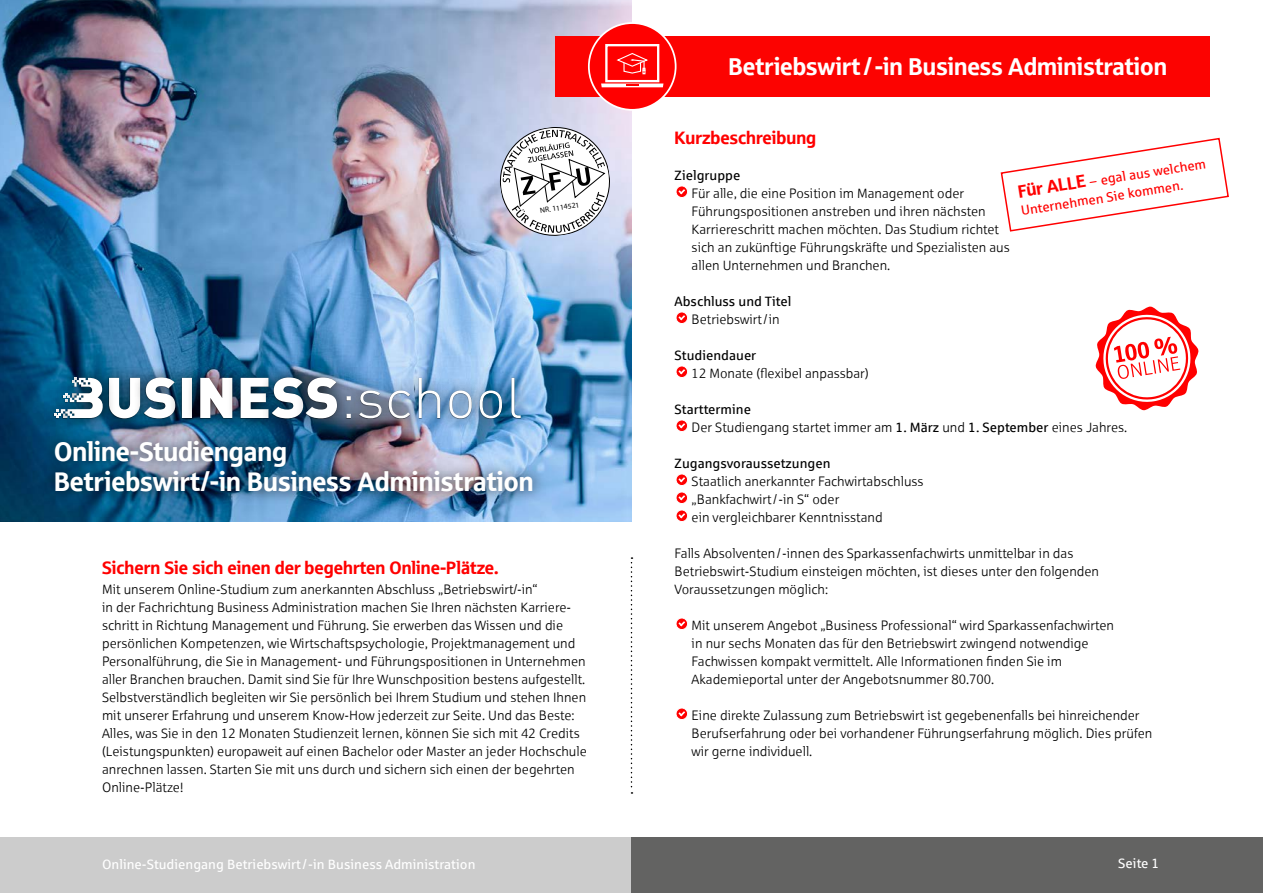
<style>
.page{position:relative;width:1263px;height:893px;background:#fff}
.page>*{position:absolute;margin:0;border:0;box-sizing:border-box;transform-origin:0 0}
.t1{font:27px/30px "Sparkasse Head";color:#fff}
.t2{font:24.3px "Sparkasse Head";color:#fff}
.t3{font:18px "Sparkasse Head";color:#f00}
.t4{font:13.5px/18px "Sparkasse Lt";color:#000}
.t5{font:13.5px "Sparkasse Rg";color:#000}
.t6{font:13.5px "Sparkasse Rg";color:#fff}
.t7{font:13.5px "Sparkasse Rg";color:#f00}
.t8{font:7.5px "Myriad Pro";color:#000}
.s1{font-family:"Sparkasse Rg"}
.s2{font-family:"Sparkasse Head";font-size:18px}
</style>
<div class="page">
<div style="left:0;top:838px;width:1263px;height:55px;background:#ccc"></div>
<div style="left:631px;top:838px;width:632px;height:55px;background:#636362"></div>
<svg style="left:631px;top:557px;width:1px;height:237px"></svg>
<img style="left:0;top:0;width:631px;height:522px">
<div style="left:555px;top:36px;width:654px;height:61px;background:#fc0301"></div>
<div style="left:589px;top:23px;width:87px;height:87px;background:#f00;border-radius:50%"></div>
<div style="left:588px;top:22px;width:88px;height:89px;border:2px solid #fff;border-radius:50%"></div>
<div style="left:605px;top:44px;width:54px;height:38px;border:2px solid #fff"></div>
<svg style="left:616px;top:53px;width:32px;height:21px"></svg>
<svg style="left:601px;top:84px;width:62px;height:3px"></svg>
<div style="left:41px;top:427px;width:505px;height:78px;background:#000;opacity:.75"></div>
<svg style="left:676px;top:186px;width:12px;height:12px"></svg>
<svg style="left:676px;top:312px;width:12px;height:12px"></svg>
<svg style="left:676px;top:366px;width:12px;height:12px"></svg>
<svg style="left:676px;top:420px;width:12px;height:12px"></svg>
<svg style="left:676px;top:474px;width:12px;height:48px"></svg>
<svg style="left:676px;top:618px;width:12px;height:12px"></svg>
<svg style="left:676px;top:708px;width:12px;height:12px"></svg>
<svg style="left:1095px;top:306px;width:104px;height:105px"></svg>
<svg style="left:1000px;top:137px;width:229px;height:95px"></svg>
<div style="left:95px;top:364px;width:59px;height:68px;background:#000;opacity:.75"></div>
<div style="left:132px;top:364px;width:57px;height:68px;background:#000;opacity:.75"></div>
<svg style="left:116px;top:377px;width:51px;height:41px"></svg>
<div style="left:167px;top:364px;width:39px;height:68px;background:#000;opacity:.75"></div>
<svg style="left:182px;top:378px;width:4px;height:40px"></svg>
<div style="left:186px;top:364px;width:60px;height:68px;background:#000;opacity:.75"></div>
<svg style="left:200px;top:378px;width:26px;height:40px"></svg>
<div style="left:226px;top:363px;width:56px;height:69px;background:#000;opacity:.75"></div>
<div style="left:259px;top:364px;width:58px;height:68px;background:#000;opacity:.75"></div>
<div style="left:293px;top:364px;width:58px;height:68px;background:#000;opacity:.75"></div>
<svg style="left:241px;top:377px;width:96px;height:41px"></svg>
<div style="left:334px;top:383px;width:30px;height:49px;background:#000;opacity:.75"></div>
<div style="left:347px;top:377px;width:48px;height:55px;background:#000;opacity:.75"></div>
<svg style="left:359px;top:390px;width:16px;height:28px"></svg>
<div style="left:375px;top:377px;width:48px;height:55px;background:#000;opacity:.75"></div>
<svg style="left:389px;top:390px;width:15px;height:28px"></svg>
<div style="left:404px;top:365px;width:50px;height:66px;background:#000;opacity:.75"></div>
<svg style="left:419px;top:378px;width:17px;height:40px"></svg>
<div style="left:436px;top:377px;width:49px;height:55px;background:#000;opacity:.75"></div>
<svg style="left:449px;top:390px;width:17px;height:28px"></svg>
<div style="left:466px;top:377px;width:50px;height:55px;background:#000;opacity:.75"></div>
<svg style="left:480px;top:390px;width:17px;height:28px"></svg>
<div style="left:497px;top:365px;width:37px;height:66px;background:#000;opacity:.75"></div>
<svg style="left:511px;top:378px;width:10px;height:40px"></svg>
<div style="left:43px;top:396px;width:28px;height:28px;background:#006394"></div>
<div style="left:50px;top:383px;width:28px;height:28px;background:#006496"></div>
<div style="left:41px;top:401px;width:28px;height:28px;background:#000;opacity:.75"></div>
<div style="left:52px;top:363px;width:64px;height:69px;background:#000;opacity:.75"></div>
<div style="left:43px;top:403px;width:28px;height:28px;background:#004f7e"></div>
<div style="left:48px;top:396px;width:30px;height:30px;background:#000;opacity:.75"></div>
<div style="left:46px;top:401px;width:28px;height:28px;background:#000;opacity:.75"></div>
<svg style="left:54px;top:378px;width:49px;height:40px"></svg>
<svg style="left:492px;top:119px;width:126px;height:125px"></svg>
<p class="t8" style="left:539px;top:206px;width:41px;rotate:-9deg">NR. 1114521</p>
<h1 class="t1" style="left:54px;top:436px;width:481px">Online-Studiengang<br>Betriebswirt/-in Business Administration</h1>
<h3 class="t3" style="left:102px;top:556px;width:398px">Sichern Sie sich einen der begehrten Online-Plätze.</h3>
<p class="t4" style="left:102px;top:580px;width:486px">Mit unserem Online-Studium zum anerkannten Abschluss „Betriebswirt/-in“<br>in der Fachrichtung Business Administration machen Sie Ihren nächsten Karriere&shy;schritt in Richtung Management und Führung. Sie erwerben das Wissen und die persönlichen Kompetenzen, wie Wirtschaftspsychologie, Projektmanagement und Personalführung, die Sie in Management- und Führungspositionen in Unternehmen aller Branchen brauchen. Damit sind Sie für Ihre Wunschposition bestens aufgestellt.<br>Selbstverständlich begleiten wir Sie persönlich bei Ihrem Studium und stehen Ihnen mit unserer Erfahrung und unserem Know-How jederzeit zur Seite. Und das Beste:<br>Alles, was Sie in den 12 Monaten Studienzeit lernen, können Sie sich mit 42 Credits (Leistungspunkten) europaweit auf einen Bachelor oder Master an jeder Hochschule anrechnen lassen. Starten Sie mit uns durch und sichern sich einen der begehrten Online-Plätze!</p>
<h2 class="t2" style="left:728px;top:50px;width:440px">Betriebswirt/-in Business Administration</h2>
<h3 class="t3" style="left:675px;top:126px;width:143px">Kurzbeschreibung</h3>
<p class="t5" style="left:675px;top:167px;width:67px">Zielgruppe</p>
<p class="t4" style="left:692px;top:184px;width:320px">Für alle, die eine Position im Management oder Führungspositionen anstreben und ihren nächsten Karriereschritt machen möchten. Das Studium richtet sich an zukünftige Führungskräfte und Spezialisten aus allen Unternehmen und Branchen.</p>
<p class="t5" style="left:675px;top:293px;width:118px">Abschluss und Titel</p>
<p class="t4" style="left:692px;top:310px;width:90px">Betriebswirt/in</p>
<p class="t5" style="left:675px;top:347px;width:83px">Studiendauer</p>
<p class="t4" style="left:692px;top:364px;width:179px">12 Monate (flexibel anpassbar)</p>
<p class="t5" style="left:675px;top:401px;width:78px">Starttermine</p>
<p class="t4" style="left:692px;top:418px;width:437px">Der Studiengang startet immer am <span class="s1">1. März</span> und <span class="s1">1. September</span> eines Jahres.</p>
<p class="t5" style="left:675px;top:455px;width:157px">Zugangsvoraussetzungen</p>
<p class="t4" style="left:692px;top:472px;width:234px">Staatlich anerkannter Fachwirtabschluss „Bankfachwirt/-in S“ oder<br>ein vergleichbarer Kenntnisstand</p>
<p class="t4" style="left:675px;top:544px;width:426px">Falls Absolventen/-innen des Sparkassenfachwirts unmittelbar in das<br>Betriebswirt-Studium einsteigen möchten, ist dieses unter den folgenden<br>Voraussetzungen möglich:</p>
<p class="t4" style="left:692px;top:616px;width:424px">Mit unserem Angebot „Business Professional“ wird Sparkassenfachwirten in nur sechs Monaten das für den Betriebswirt zwingend notwendige Fachwissen kompakt vermittelt. Alle Informationen finden Sie im Akademieportal unter der Angebotsnummer 80.700.</p>
<p class="t4" style="left:692px;top:706px;width:462px">Eine direkte Zulassung zum Betriebswirt ist gegebenenfalls bei hinreichender<br>Berufserfahrung oder bei vorhandener Führungserfahrung möglich. Dies prüfen wir gerne individuell.</p>
<p class="t7" style="left:1017px;top:185px;width:191px;rotate:-9deg"><span class="s2">Für ALLE</span> – egal aus welchem</p>
<p class="t7" style="left:1020px;top:202px;width:165px;rotate:-9deg">Unternehmen Sie kommen.</p>
<p class="t6" style="left:102px;top:856px;width:375px">Online-Studiengang Betriebswirt/-in Business Administration</p>
<p class="t6" style="left:1118px;top:855px;width:43px">Seite 1</p>
</div>
